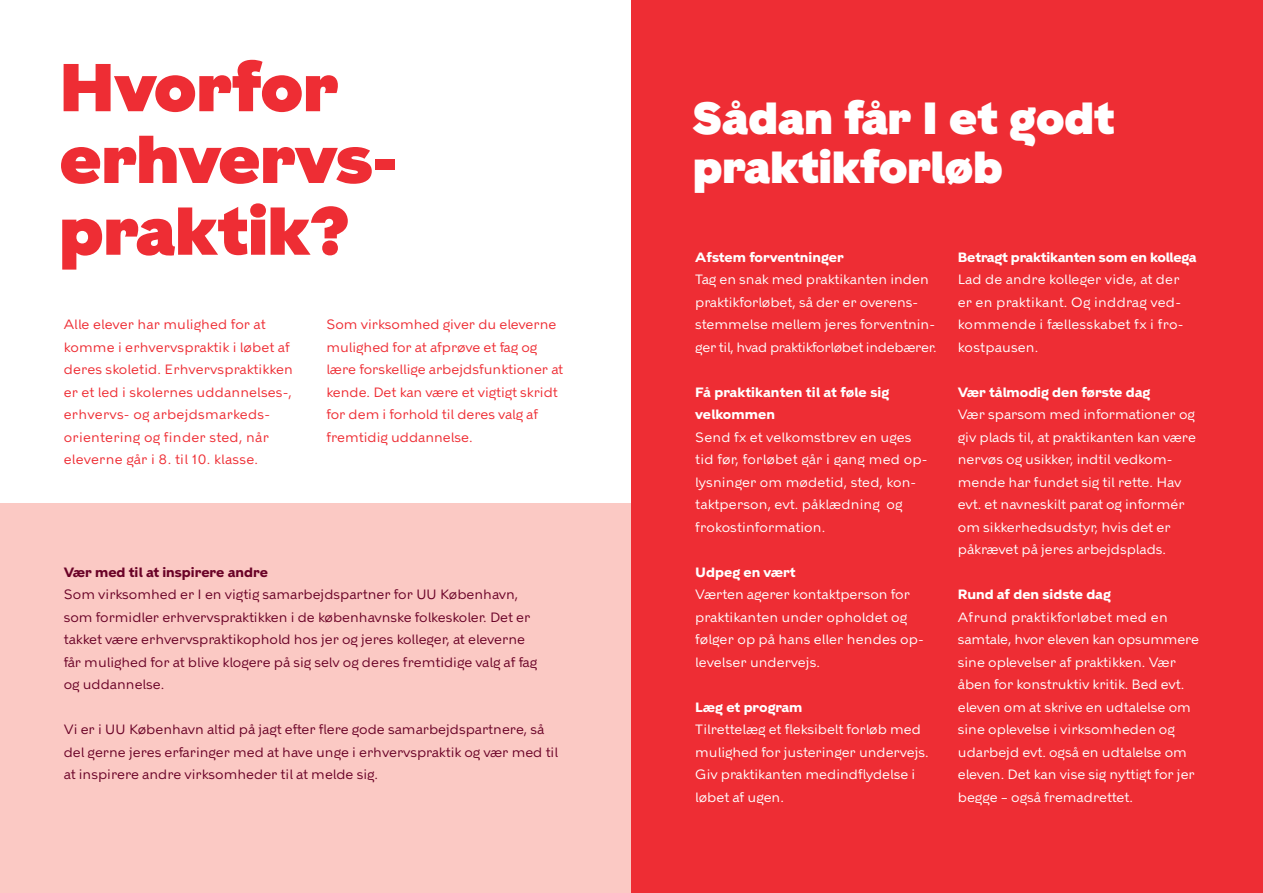
<style>
.page{position:relative;width:1263px;height:893px;background:#fff}
.page>*{position:absolute;margin:0;border:0;box-sizing:border-box;transform-origin:0 0}
.t1{font:900 67.5px/71.7px "KBH";color:#ee2d34}
.t2{font:900 45px/49.2px "KBH";color:#fff}
.t3{font:13.5px/22.5px "KBH";color:#fff}
.t4{font:13.5px/22.5px "KBH";color:#6a0227}
.t5{font:13.5px/22.5px "KBH";color:#ee2d34}
.t6{font:700 13.5px/22.5px "KBH";color:#fff}
.t7{font:13.5px/22.5px "KBH";letter-spacing:.02em;color:#fff}
.t8{font:13.5px "KBH";letter-spacing:.02em;color:#ee2d34}
.t9{font:700 13.5px "KBH";color:#6a0227}
</style>
<div class="page">
<div style="left:0;top:503px;width:631px;height:390px;background:#fbc9c4"></div>
<div style="left:631px;top:0;width:632px;height:893px;background:#ee2d34"></div>
<h2 class="t1" style="left:60px;top:53px;width:340px">Hvorfor erhvervs&shy;praktik?</h2>
<p class="t5" style="left:64px;top:313px;width:231px">Alle elever har mulighed for at komme i erhvervspraktik i løbet af deres skoletid. Erhvervspraktikken</p>
<p class="t5" style="left:64px;top:380px;width:230px">er et led i skolernes uddannelses-,</p>
<p class="t8" style="left:64px;top:406px;width:208px">erhvervs- og arbejdsmarkeds-</p>
<p class="t8" style="left:64px;top:428px;width:207px">orientering og finder sted, når</p>
<p class="t8" style="left:64px;top:451px;width:196px">eleverne går i 8. til 10. klasse.</p>
<p class="t5" style="left:326px;top:313px;width:238px">Som virksomhed giver du eleverne mulighed for at afprøve et fag og lære forskellige arbejdsfunktioner at kende. Det kan være et vigtigt skridt for dem i forhold til deres valg af fremtidig uddannelse.</p>
<h3 class="t9" style="left:64px;top:564px;width:206px">Vær med til at inspirere andre</h3>
<p class="t4" style="left:64px;top:583px;width:456px">Som virksomhed er I en vigtig samarbejdspartner for UU København,</p>
<p class="t4" style="left:64px;top:605px;width:468px">som formidler erhvervspraktikken i de københavnske folkeskoler. Det er takket være erhvervspraktikophold hos jer og jeres kolleger, at eleverne</p>
<p class="t4" style="left:64px;top:650px;width:475px">får mulighed for at blive klogere på sig selv og deres fremtidige valg af fag</p>
<p class="t4" style="left:64px;top:673px;width:102px">og uddannelse.</p>
<p class="t4" style="left:64px;top:718px;width:496px">Vi er i UU København altid på jagt efter flere gode samarbejdspartnere, så del gerne jeres erfaringer med at have unge i erhvervspraktik og vær med til at inspirere andre virksomheder til at melde sig.</p>
<h2 class="t2" style="left:693px;top:94px;width:423px">Sådan får I et godt praktikforløb</h2>
<h3 class="t6" style="left:695px;top:246px;width:150px">Afstem forventninger</h3>
<p class="t3" style="left:695px;top:268px;width:243px">Tag en snak med praktikanten inden praktikforløbet, så der er overens&shy;stemmelse mellem jeres forventnin&shy;ger til, hvad praktikforløbet indebærer.</p>
<h3 class="t6" style="left:695px;top:381px;width:196px">Få praktikanten til at føle sig velkommen</h3>
<p class="t3" style="left:695px;top:425px;width:218px">Send fx et velkomstbrev en uges</p>
<p class="t7" style="left:695px;top:448px;width:234px">tid før, forløbet går i gang med op-</p>
<p class="t3" style="left:695px;top:470px;width:223px">lysninger om mødetid, sted, kon&shy;taktperson, evt. påklædning og frokostinformation.</p>
<h3 class="t6" style="left:695px;top:561px;width:102px">Udpeg en vært</h3>
<p class="t3" style="left:695px;top:583px;width:230px">Værten agerer kontaktperson for praktikanten under opholdet og følger op på hans eller hendes op-</p>
<p class="t3" style="left:695px;top:650px;width:126px">levelser undervejs.</p>
<h3 class="t6" style="left:695px;top:696px;width:109px">Læg et program</h3>
<p class="t3" style="left:695px;top:718px;width:235px">Tilrettelæg et fleksibelt forløb med mulighed for justeringer undervejs.<br>Giv praktikanten medindflydelse i løbet af ugen.</p>
<h3 class="t6" style="left:958px;top:246px;width:240px">Betragt praktikanten som en kollega</h3>
<p class="t3" style="left:958px;top:268px;width:223px">Lad de andre kolleger vide, at der</p>
<p class="t7" style="left:958px;top:290px;width:225px">er en praktikant. Og inddrag ved-</p>
<p class="t7" style="left:958px;top:313px;width:227px">kommende i fællesskabet fx i fro&shy;kostpausen.</p>
<h3 class="t6" style="left:958px;top:381px;width:194px">Vær tålmodig den første dag</h3>
<p class="t3" style="left:958px;top:403px;width:240px">Vær sparsom med informationer og giv plads til, at praktikanten kan være nervøs og usikker, indtil vedkom&shy;mende har fundet sig til rette. Hav evt. et navneskilt parat og informér om sikkerhedsudstyr, hvis det er påkrævet på jeres arbejdsplads.</p>
<h3 class="t6" style="left:958px;top:583px;width:154px">Rund af den sidste dag</h3>
<p class="t3" style="left:958px;top:606px;width:243px">Afrund praktikforløbet med en samtale, hvor eleven kan opsummere sine oplevelser af praktikken. Vær åben for konstruktiv kritik. Bed evt. eleven om at skrive en udtalelse om sine oplevelse i virksomheden og udarbejd evt. også en udtalelse om eleven. Det kan vise sig nyttigt for jer begge – også fremadrettet.</p>
</div>
